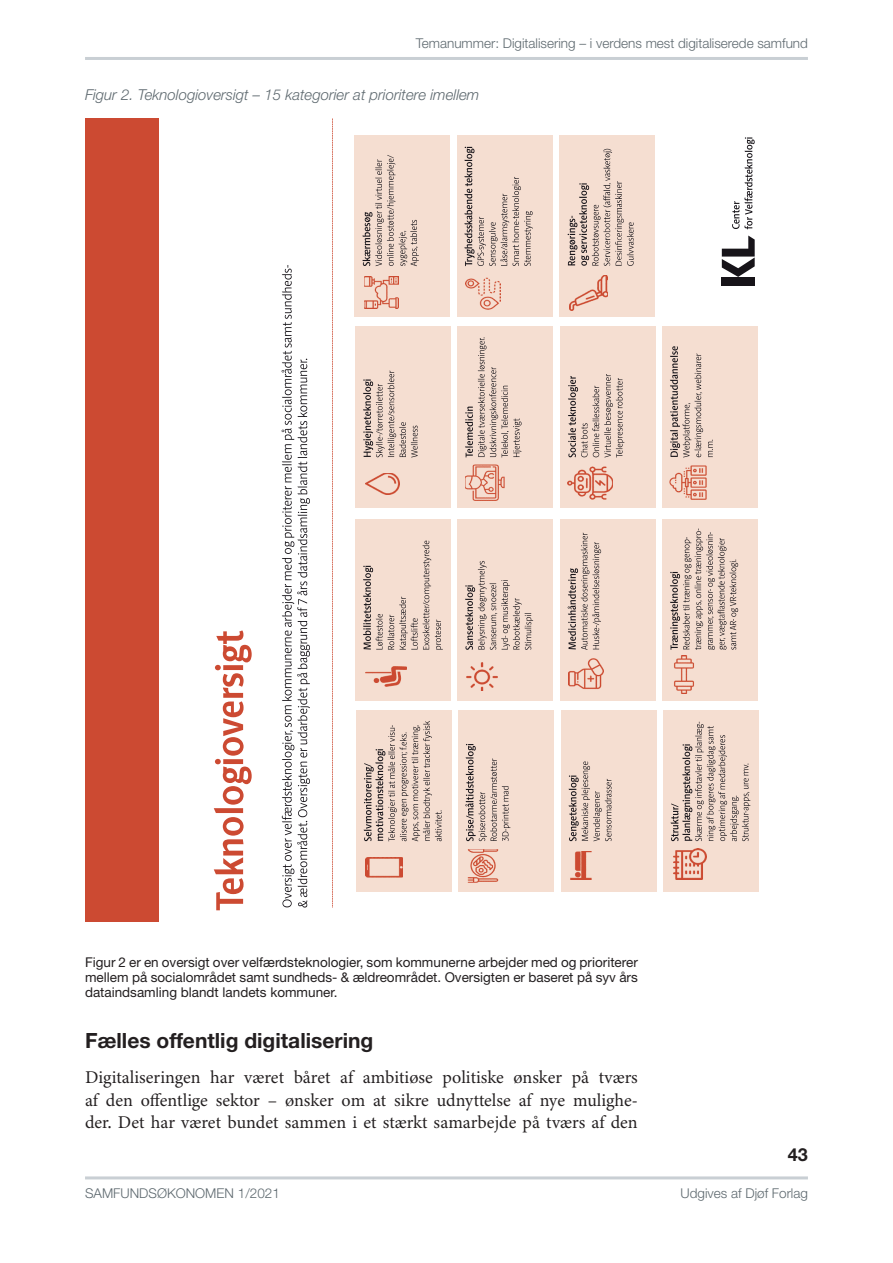
<style>
.page{position:relative;width:893px;height:1263px;background:#fff}
.page>*{position:absolute;margin:0;border:0;box-sizing:border-box;transform-origin:0 0}
.t1{font:700 21px "Helvetica Neue LT Std";color:#231f20}
.t2{font:18px/22.5px "Minion 3";color:#231f20;text-align:justify}
.t3{font:700 18px "Helvetica Neue LT Std";color:#231f20}
.t4{font:italic 300 15px "Helvetica Neue LT Std";color:#5e696f}
.t5{font:13.5px/15px "Helvetica Neue LT Std";color:#231f20;text-align:justify}
.t6{font:300 13.5px "Helvetica Neue LT Std";color:#5e696f}
</style>
<div class="page">
<hr style="left:85px;top:1176px;width:723px;height:3px;background:#c9cfd4">
<hr style="left:85px;top:57px;width:723px;height:3px;background:#c9cfd4">
<div style="left:85px;top:118px;width:74px;height:804px;background:#cc4a32"></div>
<svg style="left:214px;top:630px;width:38px;height:280px"></svg>
<svg style="left:282px;top:265px;width:28px;height:642px"></svg>
<svg style="left:332px;top:118px;width:1px;height:790px"></svg>
<div style="left:355px;top:327px;width:96px;height:181px;background:#f5ded1"></div>
<svg style="left:363px;top:371px;width:55px;height:86px"></svg>
<div style="left:458px;top:710px;width:96px;height:182px;background:#f5ded1"></div>
<svg style="left:465px;top:744px;width:45px;height:97px"></svg>
<div style="left:457px;top:519px;width:96px;height:181px;background:#f5ded1"></div>
<svg style="left:465px;top:561px;width:68px;height:89px"></svg>
<div style="left:457px;top:327px;width:96px;height:181px;background:#f5ded1"></div>
<svg style="left:465px;top:337px;width:56px;height:120px"></svg>
<div style="left:560px;top:327px;width:96px;height:181px;background:#f5ded1"></div>
<svg style="left:568px;top:374px;width:56px;height:84px"></svg>
<div style="left:559px;top:135px;width:96px;height:181px;background:#f5ded1"></div>
<svg style="left:568px;top:149px;width:66px;height:117px"></svg>
<div style="left:662px;top:327px;width:96px;height:181px;background:#f5ded1"></div>
<svg style="left:670px;top:346px;width:43px;height:111px"></svg>
<img style="left:365px;top:473px;width:35px;height:21px">
<svg style="left:732px;top:137px;width:23px;height:92px"></svg>
<div style="left:722px;top:278px;width:33px;height:8px;background:#171419"></div>
<svg style="left:722px;top:236px;width:33px;height:41px"></svg>
<div style="left:354px;top:135px;width:96px;height:182px;background:#f5ded1"></div>
<svg style="left:362px;top:155px;width:57px;height:111px"></svg>
<img style="left:364px;top:276px;width:35px;height:32px">
<img style="left:669px;top:465px;width:38px;height:35px">
<div style="left:457px;top:135px;width:95px;height:182px;background:#f5ded1"></div>
<svg style="left:464px;top:147px;width:69px;height:119px"></svg>
<img style="left:466px;top:277px;width:34px;height:32px">
<img style="left:467px;top:662px;width:30px;height:29px">
<img style="left:570px;top:275px;width:38px;height:35px">
<div style="left:561px;top:710px;width:95px;height:182px;background:#f5ded1"></div>
<svg style="left:568px;top:761px;width:43px;height:80px"></svg>
<img style="left:570px;top:851px;width:22px;height:28px">
<img style="left:467px;top:849px;width:32px;height:34px">
<div style="left:662px;top:519px;width:96px;height:181px;background:#f5ded1"></div>
<svg style="left:670px;top:529px;width:68px;height:121px"></svg>
<img style="left:674px;top:655px;width:20px;height:38px">
<div style="left:560px;top:519px;width:96px;height:181px;background:#f5ded1"></div>
<svg style="left:568px;top:533px;width:33px;height:117px"></svg>
<img style="left:569px;top:658px;width:34px;height:31px">
<img style="left:567px;top:466px;width:46px;height:34px">
<div style="left:356px;top:710px;width:95px;height:182px;background:#f5ded1"></div>
<svg style="left:364px;top:721px;width:78px;height:120px"></svg>
<img style="left:366px;top:857px;width:37px;height:21px">
<div style="left:663px;top:710px;width:95px;height:182px;background:#f5ded1"></div>
<svg style="left:670px;top:722px;width:80px;height:119px"></svg>
<img style="left:673px;top:848px;width:34px;height:31px">
<div style="left:355px;top:519px;width:96px;height:181px;background:#f5ded1"></div>
<svg style="left:363px;top:541px;width:80px;height:109px"></svg>
<img style="left:366px;top:666px;width:41px;height:21px">
<img style="left:465px;top:464px;width:39px;height:36px">
<p class="t6" style="left:416px;top:35px;width:394px">Temanummer: Digitalisering – i verdens mest digitaliserede samfund</p>
<p class="t4" style="left:85px;top:86px;width:396px">Figur 2. Teknologioversigt – 15 kategorier at prioritere imellem</p>
<p class="t5" style="left:85px;top:954px;width:554px">Figur 2 er en oversigt over velfærdsteknologier, som kommunerne arbejder med og prioriterer mellem på socialområdet samt sundheds- &amp; ældreområdet. Oversigten er baseret på syv års dataindsamling blandt landets kommuner.</p>
<h1 class="t1" style="left:85px;top:1027px;width:290px">Fælles offentlig digitalisering</h1>
<h2 class="t2" style="left:85px;top:1066px;width:554px">Digitaliseringen har været båret af ambitiøse politiske ønsker på tværs af den offentlige sektor – ønsker om at sikre udnyttelse af nye mulighe&shy;der. Det har været bundet sammen i et stærkt samarbejde på tværs af den</h2>
<h2 class="t3" style="left:788px;top:1143px;width:22px">43</h2>
<p class="t6" style="left:85px;top:1185px;width:196px">SAMFUNDSØKONOMEN 1/2021</p>
<p class="t6" style="left:681px;top:1185px;width:129px">Udgives af Djøf Forlag</p>
</div>
